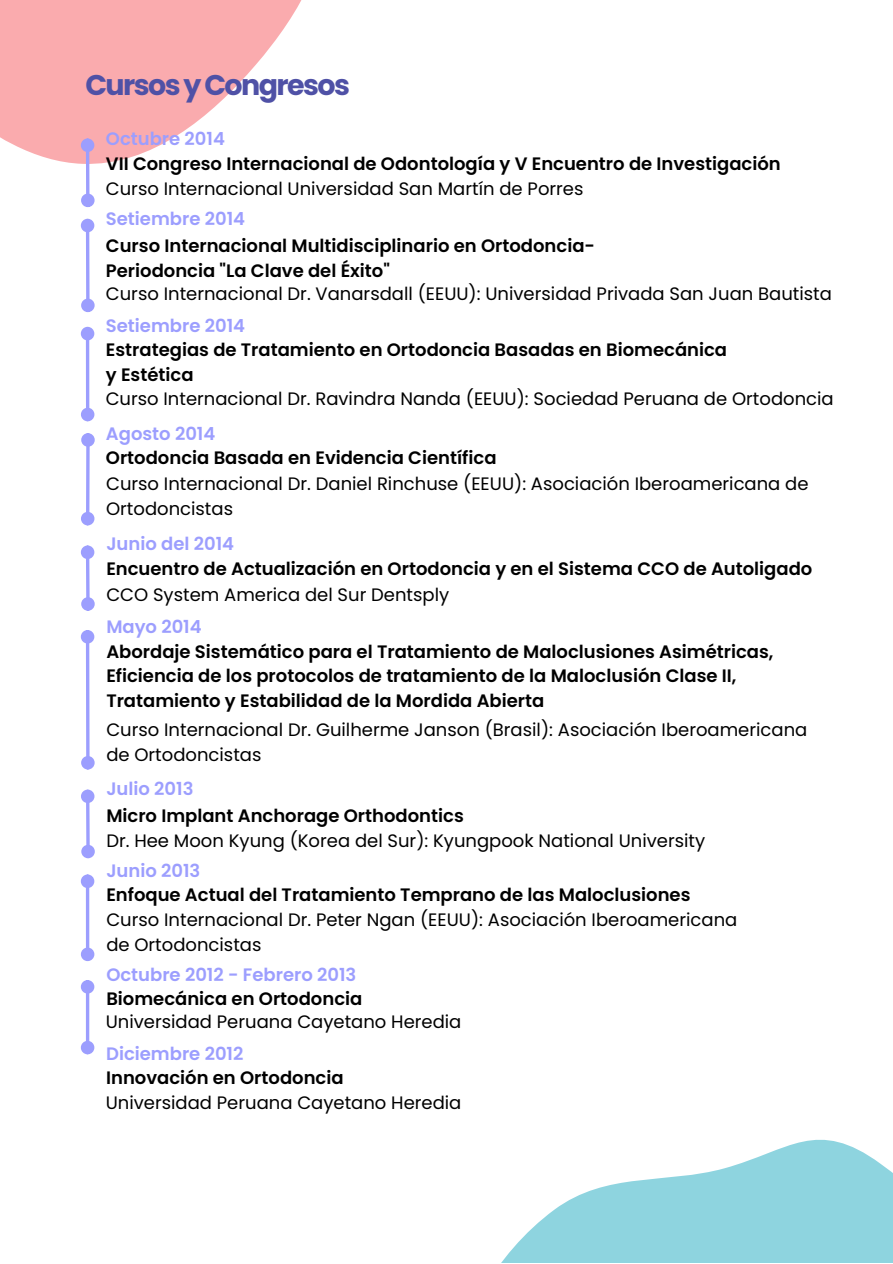
<style>
.page{position:relative;width:893px;height:1264px;background:#fff}
.page>*{position:absolute;margin:0;border:0;box-sizing:border-box;transform-origin:0 0}
.t1{font:700 28.5px "Poppins";letter-spacing:-.055em;color:#4f51a6}
.t2{font:600 18px/24.8px "Poppins";color:#000}
.t3{font:18px/24.8px "Poppins";color:#000}
.t4{font:600 18px "Poppins";color:#9c9efe}
</style>
<div class="page">
<svg style="left:0;top:0;width:302px;height:165px;fill:#faabae"></svg>
<svg style="left:502px;top:1139px;width:390px;height:123px;fill:#8ed4df"></svg>
<hr style="left:86px;top:151px;width:3px;height:43px;background:#9c9efe">
<div style="left:83px;top:195px;width:10px;height:10px;background:#9c9efe;border-radius:50%"></div>
<div style="left:81px;top:193px;width:14px;height:14px;border:3px solid #9c9efe;border-radius:50%"></div>
<div style="left:82px;top:140px;width:11px;height:10px;background:#9c9efe;border-radius:50%"></div>
<div style="left:81px;top:138px;width:13px;height:14px;border:3px solid #9c9efe;border-radius:50%"></div>
<hr style="left:86px;top:231px;width:3px;height:68px;background:#9c9efe">
<div style="left:83px;top:300px;width:10px;height:10px;background:#9c9efe;border-radius:50%"></div>
<div style="left:81px;top:298px;width:14px;height:14px;border:3px solid #9c9efe;border-radius:50%"></div>
<div style="left:82px;top:220px;width:11px;height:10px;background:#9c9efe;border-radius:50%"></div>
<div style="left:81px;top:219px;width:13px;height:13px;border:3px solid #9c9efe;border-radius:50%"></div>
<hr style="left:86px;top:339px;width:3px;height:69px;background:#9c9efe">
<div style="left:83px;top:409px;width:10px;height:10px;background:#9c9efe;border-radius:50%"></div>
<div style="left:81px;top:408px;width:13px;height:13px;border:3px solid #9c9efe;border-radius:50%"></div>
<div style="left:82px;top:328px;width:11px;height:11px;background:#9c9efe;border-radius:50%"></div>
<div style="left:81px;top:327px;width:13px;height:13px;border:3px solid #9c9efe;border-radius:50%"></div>
<svg style="left:86px;top:447px;width:4px;height:65px"></svg>
<div style="left:83px;top:513px;width:10px;height:10px;background:#9c9efe;border-radius:50%"></div>
<div style="left:81px;top:512px;width:13px;height:13px;border:3px solid #9c9efe;border-radius:50%"></div>
<div style="left:83px;top:435px;width:10px;height:10px;background:#9c9efe;border-radius:50%"></div>
<div style="left:81px;top:433px;width:14px;height:14px;border:3px solid #9c9efe;border-radius:50%"></div>
<svg style="left:86px;top:559px;width:4px;height:38px"></svg>
<div style="left:83px;top:599px;width:10px;height:10px;background:#9c9efe;border-radius:50%"></div>
<div style="left:81px;top:597px;width:14px;height:13px;border:3px solid #9c9efe;border-radius:50%"></div>
<div style="left:82px;top:547px;width:11px;height:10px;background:#9c9efe;border-radius:50%"></div>
<div style="left:81px;top:545px;width:13px;height:14px;border:3px solid #9c9efe;border-radius:50%"></div>
<hr style="left:86px;top:887px;width:3px;height:61px;background:#9c9efe">
<div style="left:83px;top:949px;width:10px;height:10px;background:#9c9efe;border-radius:50%"></div>
<div style="left:81px;top:947px;width:13px;height:14px;border:3px solid #9c9efe;border-radius:50%"></div>
<div style="left:82px;top:876px;width:11px;height:10px;background:#9c9efe;border-radius:50%"></div>
<div style="left:81px;top:874px;width:13px;height:14px;border:3px solid #9c9efe;border-radius:50%"></div>
<hr style="left:86px;top:992px;width:3px;height:49px;background:#9c9efe">
<div style="left:82px;top:1042px;width:11px;height:10px;background:#9c9efe;border-radius:50%"></div>
<div style="left:81px;top:1040px;width:13px;height:14px;border:3px solid #9c9efe;border-radius:50%"></div>
<div style="left:82px;top:981px;width:11px;height:10px;background:#9c9efe;border-radius:50%"></div>
<div style="left:81px;top:980px;width:13px;height:13px;border:3px solid #9c9efe;border-radius:50%"></div>
<svg style="left:86px;top:643px;width:4px;height:113px"></svg>
<div style="left:83px;top:757px;width:10px;height:10px;background:#9c9efe;border-radius:50%"></div>
<div style="left:81px;top:756px;width:14px;height:13px;border:3px solid #9c9efe;border-radius:50%"></div>
<div style="left:82px;top:631px;width:11px;height:11px;background:#9c9efe;border-radius:50%"></div>
<div style="left:81px;top:630px;width:13px;height:13px;border:3px solid #9c9efe;border-radius:50%"></div>
<svg style="left:86px;top:803px;width:4px;height:41px"></svg>
<div style="left:83px;top:846px;width:10px;height:10px;background:#9c9efe;border-radius:50%"></div>
<div style="left:81px;top:844px;width:14px;height:14px;border:3px solid #9c9efe;border-radius:50%"></div>
<div style="left:83px;top:791px;width:10px;height:10px;background:#9c9efe;border-radius:50%"></div>
<div style="left:81px;top:789px;width:13px;height:14px;border:3px solid #9c9efe;border-radius:50%"></div>
<p class="t1" style="left:85px;top:65px;width:266px">Cursos y Congresos</p>
<p class="t4" style="left:106px;top:126px;width:120px">Octubre 2014</p>
<p class="t3" style="left:106px;top:176px;width:479px">Curso Internacional Universidad San Martín de Porres</p>
<p class="t4" style="left:106px;top:206px;width:141px">Setiembre 2014</p>
<p class="t2" style="left:106px;top:233px;width:490px">Curso Internacional Multidisciplinario en Ortodoncia-<br>Periodoncia "La Clave del Éxito"</p>
<p class="t3" style="left:106px;top:282px;width:727px">Curso Internacional Dr. Vanarsdall (EEUU): Universidad Privada San Juan Bautista</p>
<p class="t4" style="left:106px;top:313px;width:141px">Setiembre 2014</p>
<p class="t2" style="left:106px;top:337px;width:622px">Estrategias de Tratamiento en Ortodoncia Basadas en Biomecánica y Estética</p>
<p class="t3" style="left:106px;top:387px;width:729px">Curso Internacional Dr. Ravindra Nanda (EEUU): Sociedad Peruana de Ortodoncia</p>
<p class="t4" style="left:106px;top:421px;width:111px">Agosto 2014</p>
<p class="t2" style="left:106px;top:445px;width:392px">Ortodoncia Basada en Evidencia Científica</p>
<p class="t3" style="left:106px;top:471px;width:704px">Curso Internacional Dr. Daniel Rinchuse (EEUU): Asociación Iberoamericana de<br>Ortodoncistas</p>
<p class="t4" style="left:106px;top:531px;width:129px">Junio del 2014</p>
<p class="t2" style="left:106px;top:556px;width:707px">Encuentro de Actualización en Ortodoncia y en el Sistema CCO de Autoligado</p>
<p class="t3" style="left:106px;top:582px;width:344px">CCO System America del Sur Dentsply</p>
<p class="t4" style="left:106px;top:614px;width:97px">Mayo 2014</p>
<p class="t2" style="left:106px;top:639px;width:668px">Abordaje Sistemático para el Tratamiento de Maloclusiones Asimétricas,<br>Eficiencia de los protocolos de tratamiento de la Maloclusión Clase II,<br>Tratamiento y Estabilidad de la Mordida Abierta</p>
<p class="t3" style="left:106px;top:717px;width:702px">Curso Internacional Dr. Guilherme Janson (Brasil): Asociación Iberoamericana de Ortodoncistas</p>
<p class="t4" style="left:106px;top:776px;width:89px">Julio 2013</p>
<p class="t2" style="left:106px;top:803px;width:359px">Micro Implant Anchorage Orthodontics</p>
<p class="t4" style="left:106px;top:857px;width:96px">Junio 2013</p>
<p class="t2" style="left:106px;top:882px;width:585px">Enfoque Actual del Tratamiento Temprano de las Maloclusiones</p>
<p class="t3" style="left:106px;top:907px;width:632px">Curso Internacional Dr. Peter Ngan (EEUU): Asociación Iberoamericana de Ortodoncistas</p>
<p class="t4" style="left:106px;top:962px;width:251px">Octubre 2012 - Febrero 2013</p>
<p class="t2" style="left:106px;top:986px;width:257px">Biomecánica en Ortodoncia</p>
<p class="t4" style="left:106px;top:1041px;width:139px">Diciembre 2012</p>
<p class="t2" style="left:106px;top:1065px;width:239px">Innovación en Ortodoncia</p>
<p class="t3" style="left:106px;top:1089px;width:357px">Universidad Peruana Cayetano Heredia</p>
<p class="t2" style="left:106px;top:151px;width:676px">VII Congreso Internacional de Odontología y V Encuentro de Investigación</p>
<p class="t3" style="left:106px;top:828px;width:600px">Dr. Hee Moon Kyung (Korea del Sur): Kyungpook National University</p>
<p class="t3" style="left:106px;top:1009px;width:357px">Universidad Peruana Cayetano Heredia</p>
</div>
